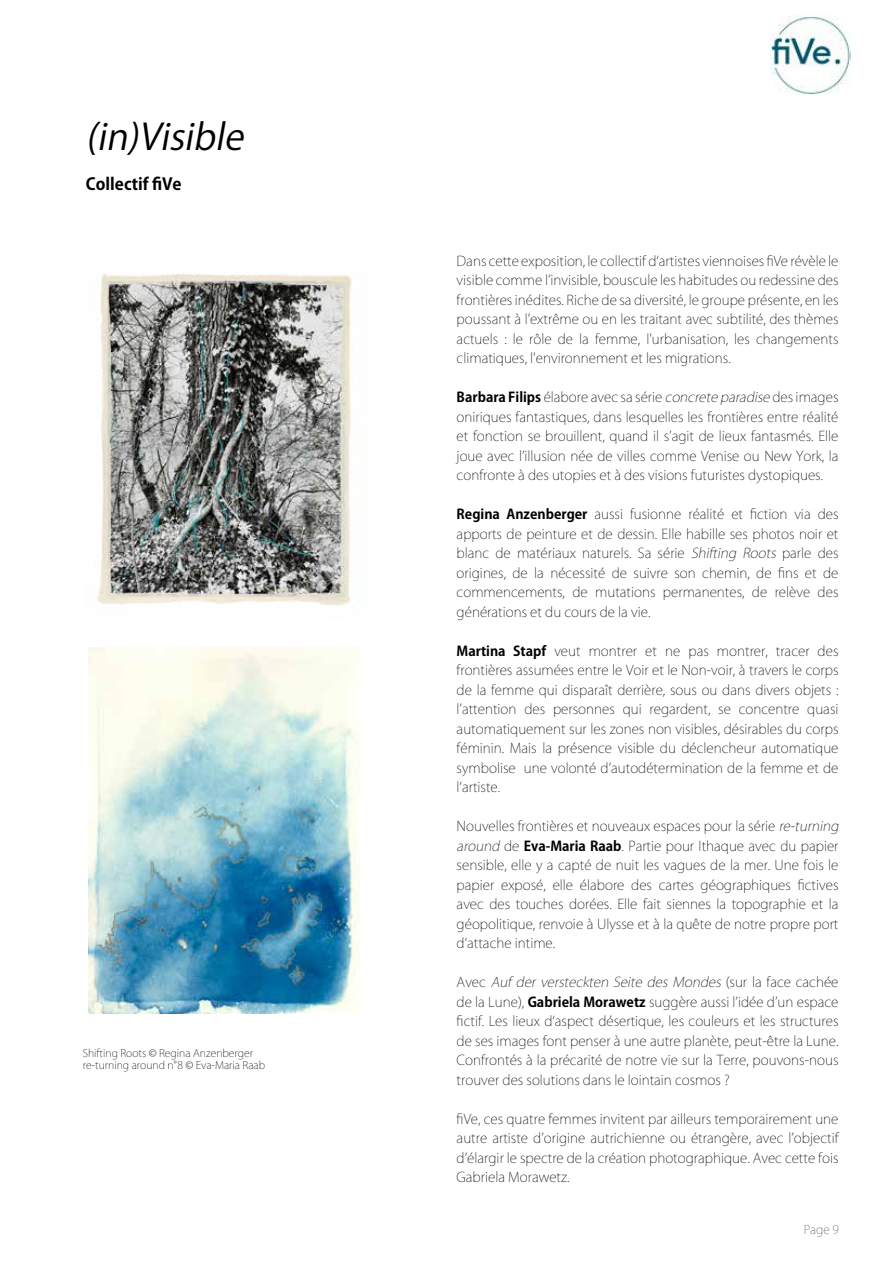
<style>
.page{position:relative;width:893px;height:1263px;background:#fff}
.page>*{position:absolute;margin:0;border:0;box-sizing:border-box;transform-origin:0 0}
.t1{font:italic 36px "Koz Go Pr 6 N";color:#000}
.t2{font:700 16.5px "Koz Go Pr 6 N";color:#000}
.t3{font:200 13.5px/19.5px "Koz Go Pr 6 N";color:#000;text-align:justify}
.t4{font:200 12px "Koz Go Pr 6 N";color:#575756}
.t5{font:200 10.5px/12.6px "Koz Go Pr 6 N";color:#000}
.s1{font-weight:700}
.s2{font-style:italic}
</style>
<div class="page">
<img style="left:97px;top:274px;width:255px;height:334px">
<img style="left:88px;top:647px;width:271px;height:366px">
<img style="left:770px;top:16px;width:81px;height:79px">
<h1 class="t1" style="left:86px;top:116px;width:170px">(in)Visible</h1>
<p class="t2" style="left:86px;top:174px;width:97px">Collectif fiVe</p>
<p class="t5" style="left:83px;top:1047px;width:184px">Shifting Roots © Regina Anzenberger re-turning around n°8 © Eva-Maria Raab</p>
<p class="t3" style="left:457px;top:251px;width:383px">Dans cette exposition, le collectif d‘artistes viennoises fiVe révèle le visible comme l’invisible, bouscule les habitudes ou redessine des frontières inédites. Riche de sa diversité, le groupe présente, en les poussant à l’extrême ou en les traitant avec subtilité, des thèmes actuels : le rôle de la femme, l'urbanisation, les changements climatiques, l'environnement et les migrations.</p>
<p class="t3" style="left:457px;top:388px;width:383px"><span class="s1">Barbara Filips</span> élabore avec sa série <span class="s2">concreteparadise</span>des images oniriques fantastiques, dans lesquelles les frontières entre réalité et fonction se brouillent, quand il s’agit de lieux fantasmés. Elle joue avec l’illusion née de villes comme Venise ou New York, la confronte à des utopies et à des visions futuristes dystopiques.</p>
<p class="t3" style="left:457px;top:505px;width:383px"><span class="s1">Regina Anzenberger</span> aussi fusionne réalité et fiction via des apports de peinture et de dessin. Elle habille ses photos noir et blanc de matériaux naturels. Sa série <span class="s2">Shifting Roots</span> parle des origines, de la nécessité de suivre son chemin, de fins et de commencements, de mutations permanentes, de relève des générations et du cours de la vie.</p>
<p class="t3" style="left:457px;top:641px;width:383px"><span class="s1">Martina Stapf</span> veut montrer et ne pas montrer, tracer des frontières assumées entre le Voir et le Non-voir, à travers le corps de la femme qui disparaît derrière, sous ou dans divers objets : l’attention des personnes qui regardent, se concentre quasi automatiquement sur les zones non visibles, désirables du corps féminin. Mais la présence visible du déclencheur automatique symbolise une volonté d’autodétermination de la femme et de l‘artiste.</p>
<p class="t3" style="left:457px;top:817px;width:387px;text-align:left">Nouvelles frontières et nouveaux espaces pour la série <span class="s2">re-turning around</span> de <span class="s1">Eva-Maria Raab</span>. Partie pour Ithaque avec du papier sensible, elle y a capté de nuit les vagues de la mer. Une fois le papier exposé, elle élabore des cartes géographiques fictives avec des touches dorées. Elle fait siennes la topographie et la géopolitique, renvoie à Ulysse et à la quête de notre propre port d‘attache intime.</p>
<p class="t3" style="left:457px;top:973px;width:383px">Ave c <span class="s2">Aufderversteckten SeitedesMondes</span>(s u r l a fa c e c a c h é e de la Lune), <span class="s1">Gabriela Morawetz</span> suggère aussi l’idée d’un espace fictif. Les lieux d‘aspect désertique, les couleurs et les structures de ses images font penser à une autre planète, peut-être la Lune.<br>Confrontés à la précarité de notre vie sur la Terre, pouvons-nous trouver des solutions dans le lointain cosmos ?</p>
<p class="t3" style="left:457px;top:1109px;width:383px">fiVe, ces quatre femmes invitent par ailleurs temporairement une autre artiste d’origine autrichienne ou étrangère, avec l’objectif d’élargir le spectre de la création photographique. Avec cette fois Gabriela Morawetz.</p>
<p class="t4" style="left:804px;top:1222px;width:37px">Page 9</p>
</div>
